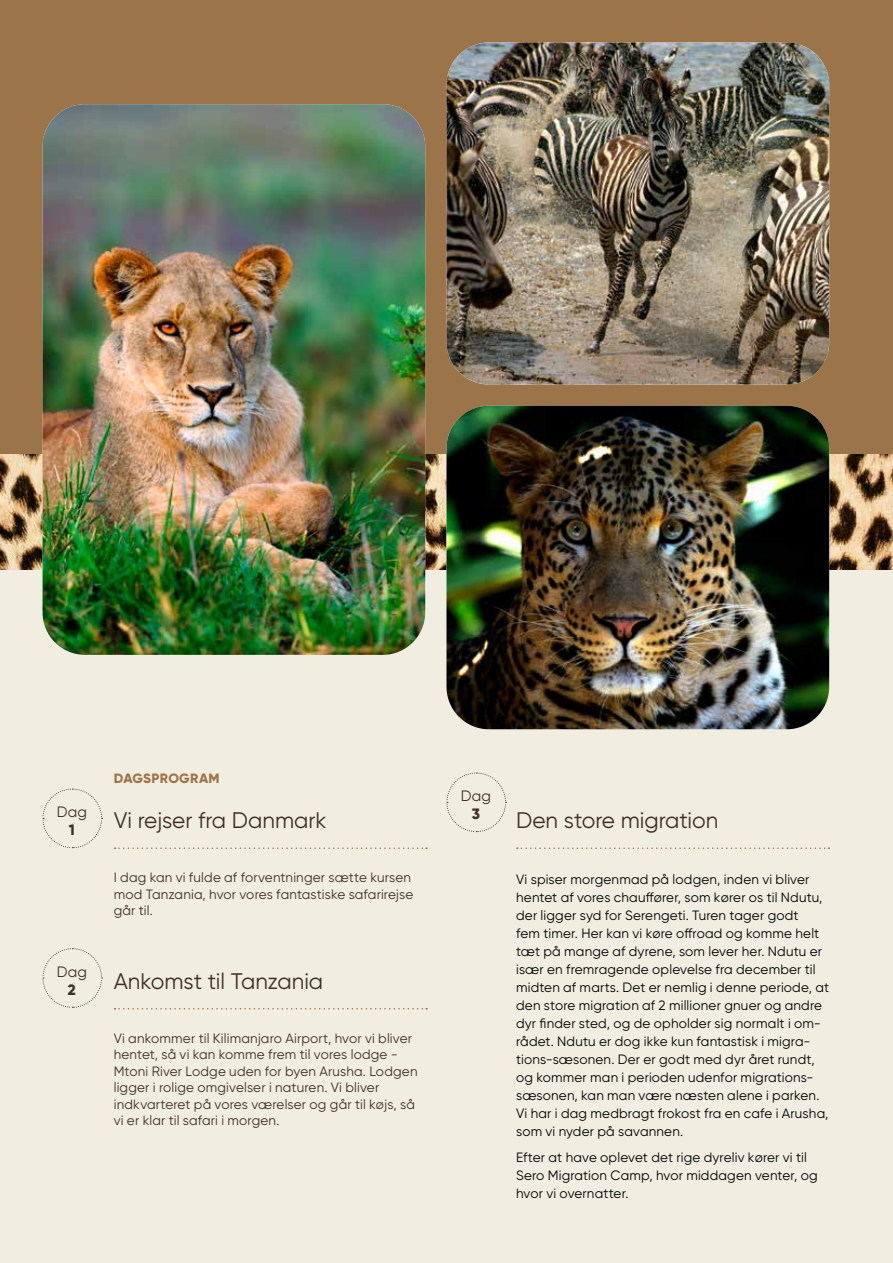
<style>
.page{position:relative;width:893px;height:1263px;background:#fff}
.page>*{position:absolute;margin:0;border:0;box-sizing:border-box;transform-origin:0 0}
.t1{font:22.5px "Gilroy";color:#412d25}
.t2{font:15px "Gilroy";letter-spacing:.01em;color:#412d25}
.t3{font:800 15px "Gilroy";color:#412d25}
.t4{font:13.5px/18px "Gilroy";letter-spacing:.015em;color:#000}
.t5{font:13.5px/16.5px "Gilroy";letter-spacing:.01em;color:#412d25}
.t6{font:800 13.5px "Gilroy";letter-spacing:.02em;color:#9c744a}
</style>
<div class="page">
<div style="left:0;top:570px;width:893px;height:693px;background:#f1eee1"></div>
<img style="left:0;top:453px;width:893px;height:117px">
<div style="left:0;top:0;width:893px;height:453px;background:#9c744a"></div>
<img style="left:43px;top:104px;width:382px;height:551px">
<img style="left:446px;top:43px;width:383px;height:341px">
<svg style="left:114px;top:847px;width:313px;height:2px"></svg>
<svg style="left:114px;top:1008px;width:313px;height:1px"></svg>
<svg style="left:517px;top:847px;width:312px;height:2px"></svg>
<svg style="left:42px;top:788px;width:61px;height:61px"></svg>
<svg style="left:42px;top:948px;width:61px;height:60px"></svg>
<img style="left:446px;top:406px;width:383px;height:323px">
<svg style="left:446px;top:772px;width:61px;height:60px"></svg>
<p class="t2" style="left:57px;top:802px;width:32px">Dag</p>
<p class="t3" style="left:69px;top:820px;width:8px">1</p>
<p class="t2" style="left:57px;top:962px;width:32px">Dag</p>
<p class="t3" style="left:68px;top:980px;width:9px">2</p>
<p class="t6" style="left:114px;top:770px;width:107px">DAGSPROGRAM</p>
<h1 class="t1" style="left:114px;top:807px;width:214px">Vi rejser fra Danmark</h1>
<p class="t5" style="left:114px;top:869px;width:301px">I dag kan vi fulde af forventninger sætte kursen mod Tanzania, hvor vores fantastiske safarirejse går til.</p>
<h1 class="t1" style="left:114px;top:967px;width:211px">Ankomst til Tanzania</h1>
<p class="t5" style="left:114px;top:1030px;width:305px">Vi ankommer til Kilimanjaro Airport, hvor vi bliver hentet, så vi kan komme frem til vores lodge - Mtoni River Lodge uden for byen Arusha. Lodgen ligger i rolige omgivelser i naturen. Vi bliver indkvarteret på vores værelser og går til køjs, så vi er klar til safari i morgen.</p>
<p class="t2" style="left:461px;top:786px;width:32px">Dag</p>
<p class="t3" style="left:472px;top:804px;width:10px">3</p>
<h1 class="t1" style="left:516px;top:807px;width:204px">Den store migration</h1>
<p class="t4" style="left:516px;top:870px;width:315px">Vi spiser morgenmad på lodgen, inden vi bliver hentet af vores chauffører, som kører os til Ndutu, der ligger syd for Serengeti. Turen tager godt<br>fem timer. Her kan vi køre offroad og komme helt tæt på mange af dyrene, som lever her. Ndutu er især en fremragende oplevelse fra december til midten af marts. Det er nemlig i denne periode, at den store migration af 2 millioner gnuer og andre dyr finder sted, og de opholder sig normalt i om&shy;rådet. Ndutu er dog ikke kun fantastisk i migra&shy;tions-sæsonen. Der er godt med dyr året rundt, og kommer man i perioden udenfor migrations&shy;sæsonen, kan man være næsten alene i parken.<br>Vi har i dag medbragt frokost fra en cafe i Arusha, som vi nyder på savannen.</p>
<p class="t4" style="left:516px;top:1148px;width:303px">Efter at have oplevet det rige dyreliv kører vi til<br>Sero Migration Camp, hvor middagen venter, og hvor vi overnatter.</p>
</div>
